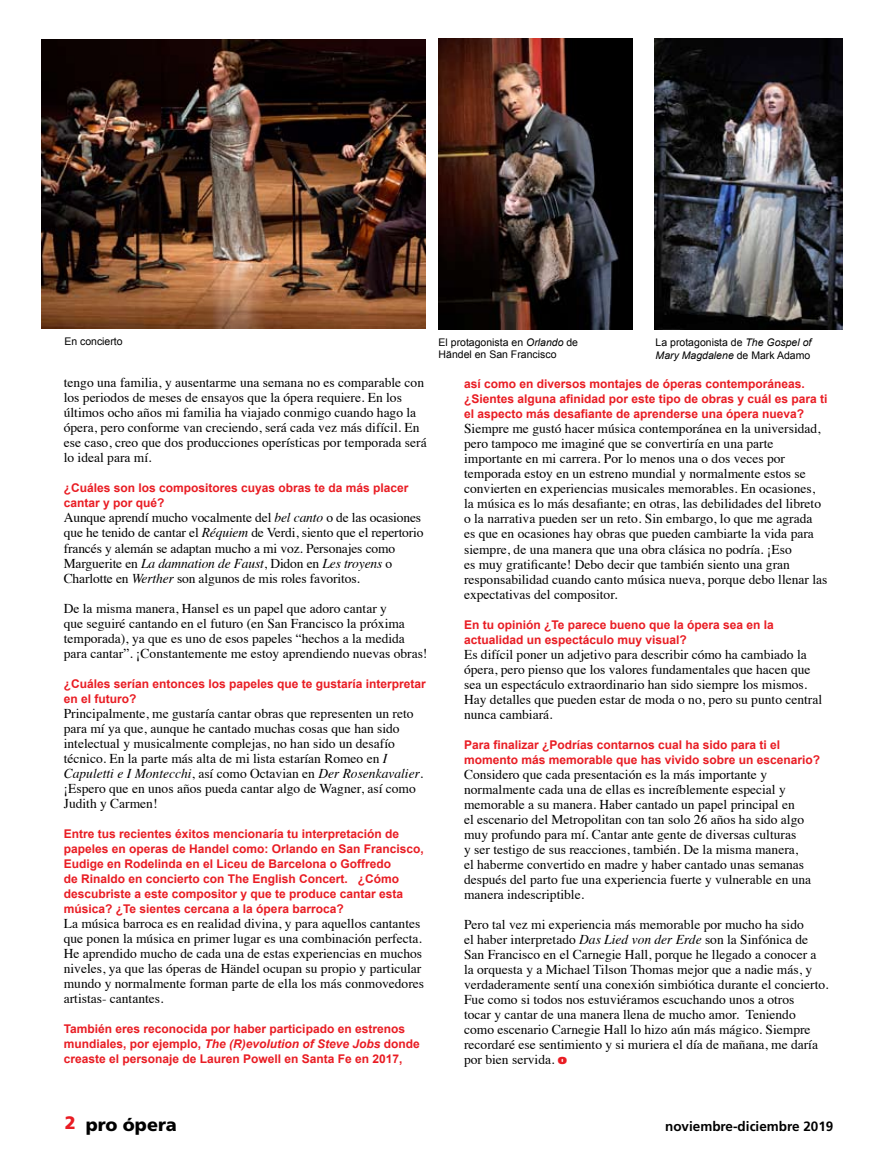
<style>
.page{position:relative;width:893px;height:1170px;background:#fff}
.page>*{position:absolute;margin:0;border:0;box-sizing:border-box;transform-origin:0 0}
.t1{font:900 18px "Frutiger";color:#000}
.t2{font:13.5px/15px "Times";color:#000}
.t3{font:700 13.5px "Frutiger";color:#000}
.t4{font:700 12px/15px "Arial";color:#e91c23}
.t5{font:10.5px/12.8px "Arial";color:#000}
.s1{font-style:italic}
.s2{font-family:"Frutiger";font-weight:900;color:#e91c23}
</style>
<div class="page">
<img style="left:41px;top:39px;width:384px;height:290px">
<img style="left:439px;top:38px;width:193px;height:291px">
<img style="left:655px;top:38px;width:187px;height:291px">
<p class="t5" style="left:64px;top:335px;width:60px">En concierto</p>
<p class="t2" style="left:64px;top:374px;width:364px">tengo una familia, y ausentarme una semana no es comparable con los periodos de meses de ensayos que la ópera requiere. En los últimos ocho años mi familia ha viajado conmigo cuando hago la ópera, pero conforme van creciendo, será cada vez más difícil. En ese caso, creo que dos producciones operísticas por temporada será lo ideal para mí.</p>
<p class="t4" style="left:64px;top:481px;width:346px">¿Cuáles son los compositores cuyas obras te da más placer cantar y por qué?</p>
<p class="t2" style="left:64px;top:509px;width:361px">Aunque aprendí mucho vocalmente del <span class="s1">bel canto</span> o de las ocasiones que he tenido de cantar el <span class="s1">Réquiem</span> de Verdi, siento que el repertorio francés y alemán se adaptan mucho a mi voz. Personajes como Marguerite en <span class="s1">La damnation de Faust</span>, Didon en <span class="s1">Les troyens</span> o Charlotte en <span class="s1">Werther</span> son algunos de mis roles favoritos.</p>
<p class="t2" style="left:64px;top:599px;width:365px">De la misma manera, Hansel es un papel que adoro cantar y<br>que seguiré cantando en el futuro (en San Francisco la próxima temporada), ya que es uno de esos papeles “hechos a la medida para cantar”. ¡Constantemente me estoy aprendiendo nuevas obras!</p>
<p class="t4" style="left:64px;top:676px;width:364px">¿Cuáles serían entonces los papeles que te gustaría interpretar en el futuro?</p>
<p class="t2" style="left:64px;top:704px;width:361px">Principalmente, me gustaría cantar obras que representen un reto para mí ya que, aunque he cantado muchas cosas que han sido intelectual y musicalmente complejas, no han sido un desafío técnico. En la parte más alta de mi lista estarían Romeo en <span class="s1">I Capuletti e I Montecchi</span>, así como Octavian en <span class="s1">Der Rosenkavalier</span>. ¡Espero que en unos años pueda cantar algo de Wagner, así como Judith y Carmen!</p>
<p class="t4" style="left:64px;top:826px;width:362px">Entre tus recientes éxitos mencionaría tu interpretación de papeles en operas de Handel como: Orlando en San Francisco, Eudige en Rodelinda en el Liceu de Barcelona o Goffredo<br>de Rinaldo en concierto con The English Concert. ¿Cómo descubriste a este compositor y que te produce cantar esta música? ¿Te sientes cercana a la ópera barroca?</p>
<p class="t2" style="left:64px;top:914px;width:362px">La música barroca es en realidad divina, y para aquellos cantantes que ponen la música en primer lugar es una combinación perfecta.<br>He aprendido mucho de cada una de estas experiencias en muchos niveles, ya que las óperas de Händel ocupan su propio y particular mundo y normalmente forman parte de ella los más conmovedores artistas- cantantes.</p>
<p class="t4" style="left:64px;top:1021px;width:358px">También eres reconocida por haber participado en estrenos mundiales, por ejemplo, <span class="s1">The (R)evolution of Steve Jobs</span> donde creaste el personaje de Lauren Powell en Santa Fe en 2017,</p>
<p class="t5" style="left:439px;top:335px;width:141px">El protagonista en <span class="s1">Orlando</span> de<br>Händel en San Francisco</p>
<p class="t5" style="left:656px;top:336px;width:157px">La protagonista de <span class="s1">The Gospel of<br>Mary Magdalene</span> de Mark Adamo</p>
<p class="t4" style="left:464px;top:377px;width:365px">así como en diversos montajes de óperas contemporáneas. ¿Sientes alguna afinidad por este tipo de obras y cuál es para ti el aspecto más desafiante de aprenderse una ópera nueva?</p>
<p class="t2" style="left:464px;top:420px;width:365px">Siempre me gustó hacer música contemporánea en la universidad, pero tampoco me imaginé que se convertiría en una parte importante en mi carrera. Por lo menos una o dos veces por temporada estoy en un estreno mundial y normalmente estos se convierten en experiencias musicales memorables. En ocasiones, la música es lo más desafiante; en otras, las debilidades del libreto o la narrativa pueden ser un reto. Sin embargo, lo que me agrada<br>es que en ocasiones hay obras que pueden cambiarte la vida para siempre, de una manera que una obra clásica no podría. ¡Eso<br>es muy gratificante! Debo decir que también siento una gran responsabilidad cuando canto música nueva, porque debo llenar las expectativas del compositor.</p>
<p class="t4" style="left:464px;top:617px;width:311px">En tu opinión ¿Te parece bueno que la ópera sea en la actualidad un espectáculo muy visual?</p>
<p class="t2" style="left:464px;top:645px;width:360px">Es difícil poner un adjetivo para describir cómo ha cambiado la ópera, pero pienso que los valores fundamentales que hacen que sea un espectáculo extraordinario han sido siempre los mismos.<br>Hay detalles que pueden estar de moda o no, pero su punto central nunca cambiará.</p>
<p class="t4" style="left:464px;top:737px;width:358px">Para finalizar ¿Podrías contarnos cual ha sido para ti el momento más memorable que has vivido sobre un escenario?</p>
<p class="t2" style="left:464px;top:765px;width:349px">Considero que cada presentación es la más importante y normalmente cada una de ellas es increíblemente especial y memorable a su manera. Haber cantado un papel principal en<br>el escenario del Metropolitan con tan solo 26 años ha sido algo muy profundo para mí. Cantar ante gente de diversas culturas<br>y ser testigo de sus reacciones, también. De la misma manera, el haberme convertido en madre y haber cantado unas semanas después del parto fue una experiencia fuerte y vulnerable en una manera indescriptible.</p>
<p class="t2" style="left:464px;top:915px;width:366px">Pero tal vez mi experiencia más memorable por mucho ha sido<br>el haber interpretado <span class="s1">Das Lied von der Erde</span> son la Sinfónica de San Francisco en el Carnegie Hall, porque he llegado a conocer a la orquesta y a Michael Tilson Thomas mejor que a nadie más, y verdaderamente sentí una conexión simbiótica durante el concierto.<br>Fue como si todos nos estuviéramos escuchando unos a otros<br>tocar y cantar de una manera llena de mucho amor. Teniendo como escenario Carnegie Hall lo hizo aún más mágico. Siempre recordaré ese sentimiento y si muriera el día de mañana, me daría por bien servida. <span class="s2">o</span></p>
<h1 class="t1" style="left:86px;top:1114px;width:93px">pro ópera</h1>
<p class="t3" style="left:665px;top:1118px;width:170px">noviembre-diciembre 2019</p>
</div>
